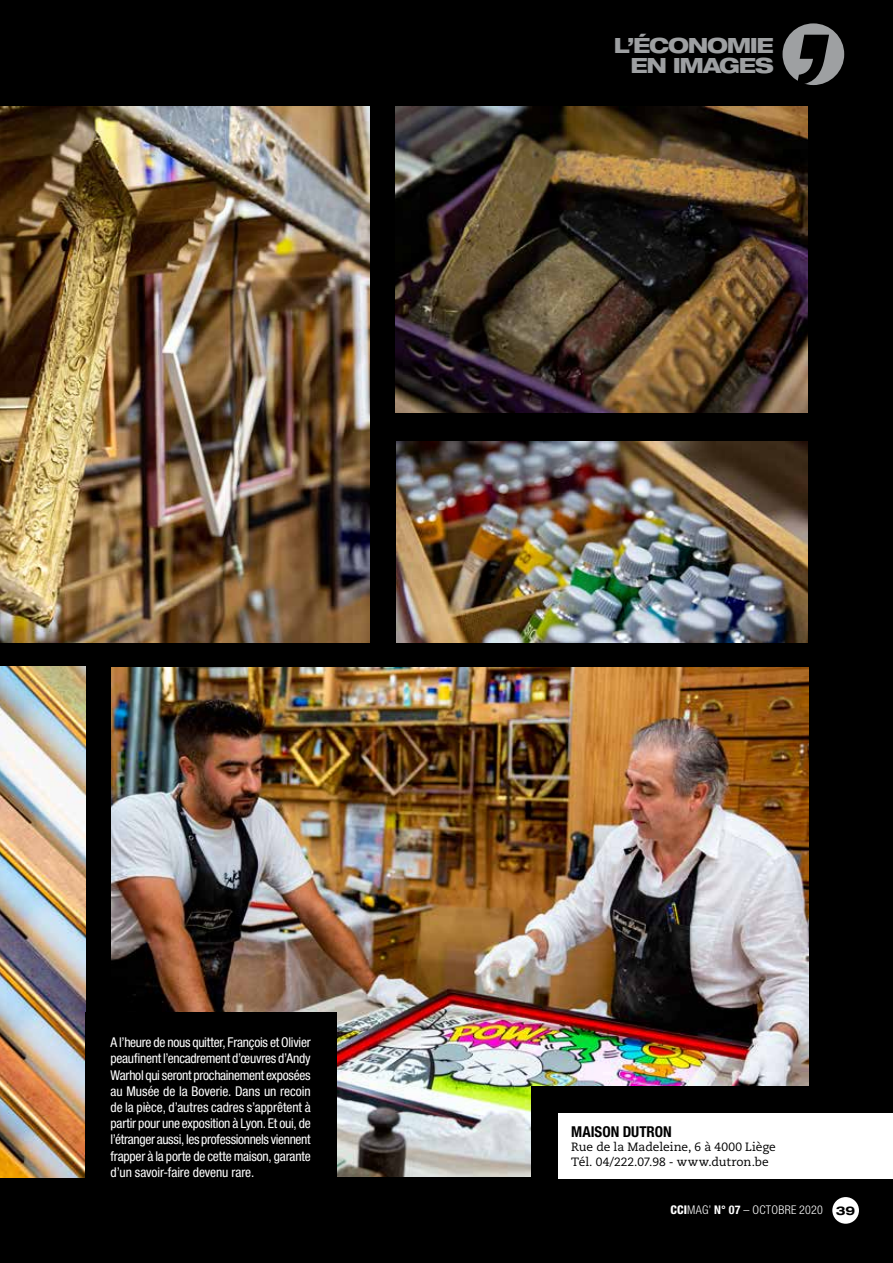
<style>
.page{position:relative;width:893px;height:1263px;background:#000}
.page>*{position:absolute;margin:0;border:0;box-sizing:border-box;transform-origin:0 0}
.t1{font:800 expanded 21px/19.5px "Helvetica Neue LT Std";letter-spacing:-.065em;color:#9ea0a2;text-align:right}
.t2{font:700 condensed 15px "Helvetica Neue LT Std";color:#000}
.t3{font:condensed 13.5px/16.2px "Helvetica Neue LT Std";letter-spacing:-.01em;color:#fff;text-align:justify}
.t4{font:12px/14.4px "Caecilia LT Std";color:#000}
.t5{font:300 condensed 12px "Helvetica Neue LT Std";letter-spacing:.02em;color:#fff}
.s1{font-weight:800}
.s2{font-style:inherit}
.s3{font-weight:700}
.s4{font-weight:700;font-stretch:expanded;color:#000}
</style>
<div class="page">
<img style="left:0;top:666px;width:85px;height:512px">
<img style="left:112px;top:668px;width:696px;height:509px">
<img style="left:396px;top:106px;width:412px;height:306px">
<img style="left:0;top:106px;width:370px;height:537px">
<div style="left:832px;top:1197px;width:27px;height:27px;background:#fff;border-radius:50%"></div>
<div style="left:782px;top:23px;width:62px;height:62px;background:#9ea0a2;border-radius:50%"></div>
<svg style="left:795px;top:35px;width:36px;height:50px"></svg>
<img style="left:396px;top:441px;width:412px;height:201px">
<div style="left:85px;top:1012px;width:251px;height:190px;background:#000"></div>
<div style="left:531px;top:1086px;width:291px;height:102px;background:#000"></div>
<div style="left:558px;top:1113px;width:335px;height:65px;background:#fff"></div>
<h1 class="t1" style="left:614px;top:35px;width:161px">L’ÉCONOMIE<br>EN IMAGES</h1>
<p class="t3" style="left:111px;top:1034px;width:202px">A l’heure de nous quitter, François et Olivier peaufinent l’encadrement d’œuvres d’Andy Warhol qui seront prochainement exposées au Musée de la Boverie. Dans un recoin de la pièce, d’autres cadres s’apprêtent à partir pour une exposition à Lyon. Et oui, de l’étranger aussi, les professionnels viennent frapper à la porte de cette maison, garante d’un savoir-faire devenu rare.</p>
<p class="t2" style="left:571px;top:1122px;width:102px">MAISON DUTRON</p>
<p class="t4" style="left:571px;top:1140px;width:206px">Rue de la Madeleine, 6 à 4000 Liège<br>Tél. 04/222.07.98 - www.dutron.be</p>
<p class="t5" style="left:670px;top:1203px;width:187px"><span class="s1">CCI</span><span class="s2">MAG</span>’ <span class="s3">N° 07</span> – OCTOBRE 2020 <span class="s4">39</span></p>
</div>
